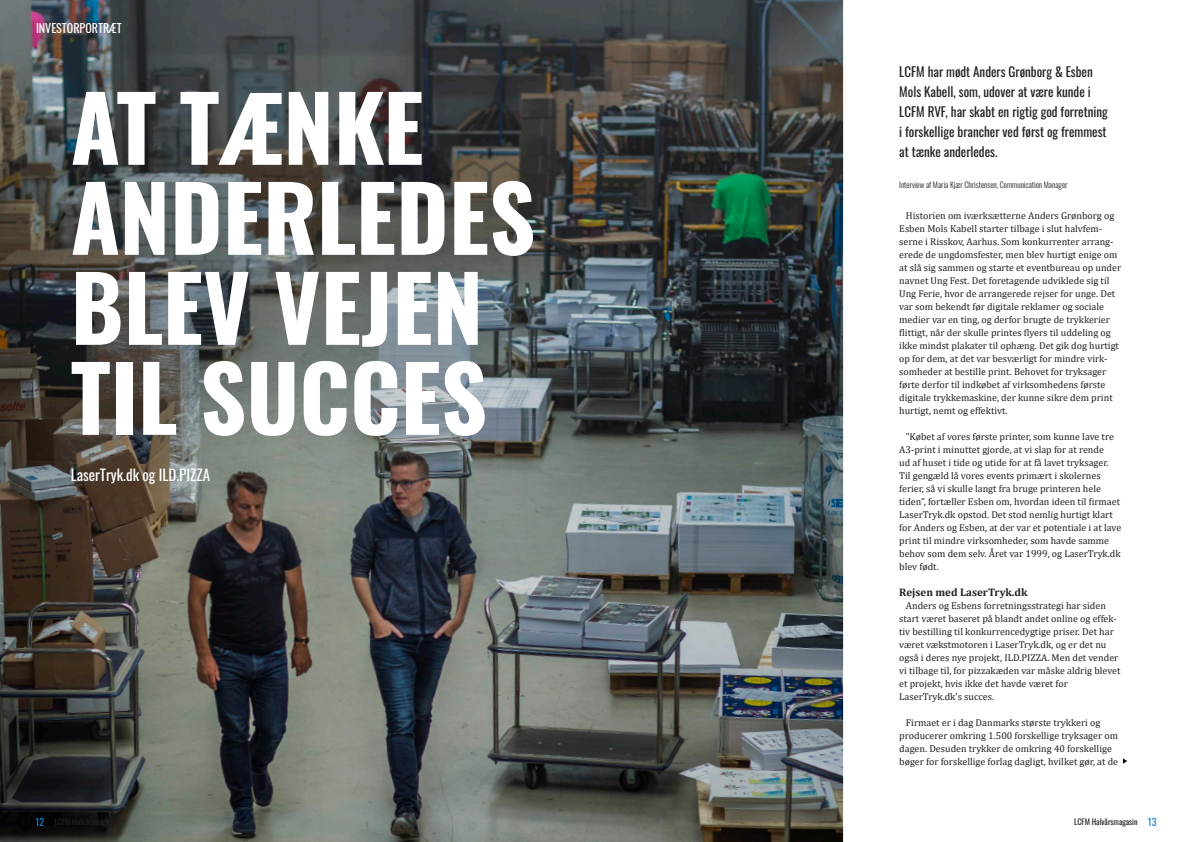
<style>
.page{position:relative;width:1191px;height:842px;background:#fff}
.page>*{position:absolute;margin:0;border:0;box-sizing:border-box;transform-origin:0 0}
.t1{font:700 90px/90px "Oswald";color:#fff}
.t2{font:15px "Oswald";color:#fff}
.t3{font:13px/20px "Oswald";color:#231f20}
.t4{font:12px "Oswald";color:#fff}
.t5{font:700 11px "Cambria";color:#231f20}
.t6{font:10px/13px "Cambria";color:#231f20}
.t7{font:10px "Oswald";color:#1982d1}
.t8{font:300 8px "Oswald";color:#231f20}
.t9{font:8px "Oswald";color:#231f20}
.s1{font-size:10px;color:#1982d1}
</style>
<div class="page">
<img style="left:0;top:0;width:843px;height:842px">
<svg style="left:1123px;top:758px;width:4px;height:6px"></svg>
<p class="t4" style="left:36px;top:18px;width:87px">INVESTORPORTRÆT</p>
<h1 class="t1" style="left:71px;top:74px;width:466px">AT TÆNKE<br>ANDERLEDES<br>BLEV VEJEN<br>TIL SUCCES</h1>
<h2 class="t2" style="left:71px;top:462px;width:141px">LaserTryk.dk og ILD.PIZZA</h2>
<h3 class="t3" style="left:899px;top:61px;width:210px">LCFM har mødt Anders Grønborg &amp; Esben Mols Kabell, som, udover at være kunde i LCFM RVF, har skabt en rigtig god forretning i forskellige brancher ved først og fremmest at tænke anderledes.</h3>
<p class="t8" style="left:899px;top:178px;width:170px">Interview af Maria Kjær Christensen, Communication Manager</p>
<p class="t6" style="left:899px;top:209px;width:223px;text-indent:7px">Historien om iværksætterne Anders Grønborg og Esben Mols Kabell starter tilbage i slut halvfem&shy;serne i Risskov, Aarhus. Som konkurrenter arrang&shy;erede de ungdomsfester, men blev hurtigt enige om at slå sig sammen og starte et eventbureau op under navnet Ung Fest. Det foretagende udviklede sig til Ung Ferie, hvor de arrangerede rejser for unge. Det var som bekendt før digitale reklamer og sociale medier var en ting, og derfor brugte de trykkerier flittigt, når der skulle printes flyers til uddeling og ikke mindst plakater til ophæng. Det gik dog hurtigt op for dem, at det var besværligt for mindre virk&shy;somheder at bestille print. Behovet for tryksager førte derfor til indkøbet af virksomhedens første digitale trykkemaskine, der kunne sikre dem print hurtigt, nemt og effektivt.</p>
<p class="t6" style="left:899px;top:430px;width:223px;text-indent:7px">”Købet af vores første printer, som kunne lave tre A3-print i minuttet gjorde, at vi slap for at rende<br>ud af huset i tide og utide for at få lavet tryksager.<br>Til gengæld lå vores events primært i skolernes ferier, så vi skulle langt fra bruge printeren hele tiden”, fortæller Esben om, hvordan ideen til firmaet LaserTryk.dk opstod. Det stod nemlig hurtigt klart for Anders og Esben, at der var et potentiale i at lave print til mindre virksomheder, som havde samme behov som dem selv. Året var 1999, og LaserTryk.dk blev født.</p>
<p class="t5" style="left:899px;top:584px;width:130px">Rejsen med LaserTryk.dk</p>
<p class="t6" style="left:899px;top:599px;width:223px;text-indent:7px">Anders og Esbens forretningsstrategi har siden start været baseret på blandt andet online og effek&shy;tiv bestilling til konkurrencedygtige priser. Det har været vækstmotoren i LaserTryk.dk, og er det nu også i deres nye projekt, ILD.PIZZA. Men det vender vi tilbage til, for pizzakæden var måske aldrig blevet et projekt, hvis ikke det havde været for LaserTryk.dk’s succes.</p>
<p class="t6" style="left:899px;top:716px;width:220px;text-indent:7px">Firmaet er i dag Danmarks største trykkeri og producerer omkring 1.500 forskellige tryksager om dagen. Desuden trykker de omkring 40 forskellige bøger for forskellige forlag dagligt, hvilket gør, at de</p>
<p class="t7" style="left:35px;top:813px;width:10px">12</p>
<p class="t9" style="left:1074px;top:815px;width:84px">LCFM Halvårsmagasin <span class="s1">13</span></p>
</div>
